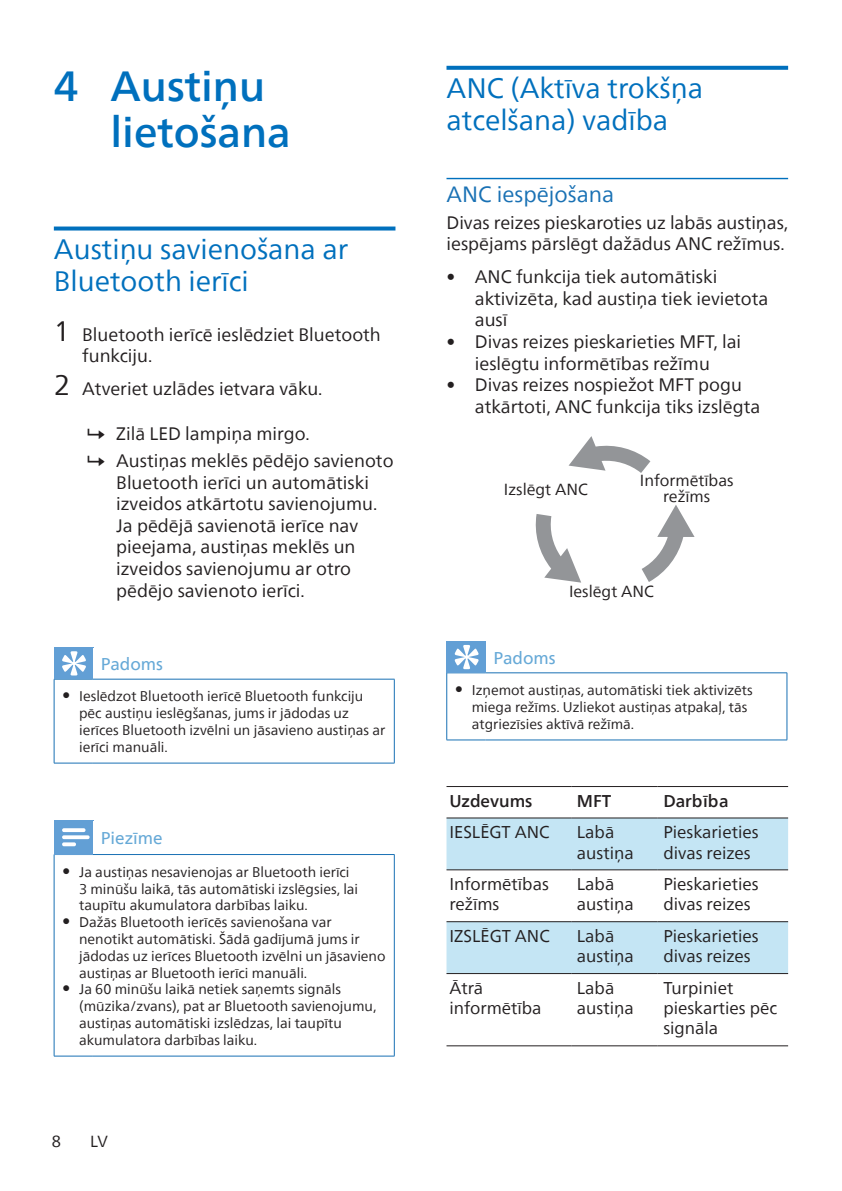
<style>
.page{position:relative;width:842px;height:1191px;background:#fff}
.page>*{position:absolute;margin:0;border:0;box-sizing:border-box;transform-origin:0 0}
.t1{font:500 42px/46px "Neue Frutiger World";color:#0070bd}
.heading2{font:28px/32px "Neue Frutiger World";color:#0070bd}
.head_4{font:22px "Neue Frutiger World";color:#1971b4}
.Body_Text{font:18px/21.6px "Neue Frutiger World";color:#231f20}
.Body_Text-2{font:17px/20.4px "Neue Frutiger World";color:#231f20}
.notes-caption-paragr{font:17px "Neue Frutiger World";color:#66a9d7}
.Body_Text-3{font:500 17px "Neue Frutiger World";color:#231f20}
.Body_Text-4{font:16px/16px "Neue Frutiger World";color:#231f20;text-align:center}
.t2{font:14px/16.8px "Neue Frutiger World";color:#231f20}
.s1{font-size:28px}
.s2{font-size:17px}
.s3{font-weight:300}
</style>
<div class="page">
<svg style="left:54px;top:226px;width:341px;height:4px"></svg>
<hr style="left:394px;top:679px;width:1px;height:84px;background:#1971b4">
<hr style="left:54px;top:679px;width:1px;height:84px;background:#1971b4">
<hr style="left:54px;top:762px;width:39px;height:1px;background:#1971b4">
<hr style="left:93px;top:762px;width:302px;height:1px;background:#1971b4">
<hr style="left:93px;top:679px;width:302px;height:1px;background:#1971b4">
<hr style="left:54px;top:679px;width:39px;height:1px;background:#1971b4">
<div style="left:54px;top:648px;width:39px;height:31px;background:#629fd5"></div>
<hr style="left:54px;top:647px;width:39px;height:1px;background:#629fd5">
<hr style="left:93px;top:648px;width:1px;height:30px;background:#629fd5">
<svg style="left:62px;top:651px;width:24px;height:24px"></svg>
<hr style="left:394px;top:854px;width:1px;height:201px;background:#1971b4">
<hr style="left:54px;top:854px;width:1px;height:201px;background:#1971b4">
<hr style="left:54px;top:1055px;width:39px;height:1px;background:#1971b4">
<hr style="left:93px;top:1055px;width:302px;height:1px;background:#1971b4">
<hr style="left:93px;top:854px;width:302px;height:1px;background:#1971b4">
<hr style="left:54px;top:854px;width:39px;height:1px;background:#1971b4">
<div style="left:54px;top:820px;width:39px;height:34px;background:#629fd5"></div>
<hr style="left:93px;top:820px;width:1px;height:34px;background:#629fd5">
<svg style="left:62px;top:828px;width:28px;height:18px"></svg>
<svg style="left:446px;top:66px;width:342px;height:4px"></svg>
<hr style="left:446px;top:178px;width:342px;height:1px;background:#0070bd">
<svg style="left:642px;top:505px;width:52px;height:77px"></svg>
<svg style="left:569px;top:436px;width:81px;height:37px"></svg>
<svg style="left:536px;top:514px;width:45px;height:68px"></svg>
<hr style="left:787px;top:673px;width:1px;height:66px;background:#1971b4">
<hr style="left:446px;top:673px;width:1px;height:66px;background:#1971b4">
<hr style="left:446px;top:739px;width:39px;height:1px;background:#1971b4">
<hr style="left:485px;top:739px;width:302px;height:1px;background:#1971b4">
<hr style="left:485px;top:672px;width:302px;height:1px;background:#1971b4">
<hr style="left:446px;top:672px;width:39px;height:1px;background:#1971b4">
<div style="left:447px;top:641px;width:38px;height:31px;background:#629fd5"></div>
<hr style="left:446px;top:642px;width:1px;height:30px;background:#629fd5">
<hr style="left:446px;top:641px;width:40px;height:1px;background:#629fd5">
<hr style="left:485px;top:642px;width:1px;height:30px;background:#629fd5">
<svg style="left:455px;top:645px;width:23px;height:24px"></svg>
<svg style="left:446px;top:818px;width:342px;height:155px;fill:#c4e5f4"></svg>
<hr style="left:446px;top:786px;width:125px;height:1px;background:#231f20">
<hr style="left:571px;top:786px;width:87px;height:1px;background:#231f20">
<hr style="left:658px;top:786px;width:130px;height:1px;background:#231f20">
<hr style="left:446px;top:817px;width:125px;height:1px;background:#231f20">
<hr style="left:571px;top:817px;width:87px;height:1px;background:#231f20">
<hr style="left:658px;top:817px;width:130px;height:1px;background:#231f20">
<hr style="left:446px;top:869px;width:125px;height:1px;background:#231f20">
<hr style="left:571px;top:869px;width:87px;height:1px;background:#231f20">
<hr style="left:658px;top:869px;width:130px;height:1px;background:#231f20">
<hr style="left:446px;top:921px;width:125px;height:1px;background:#231f20">
<hr style="left:571px;top:921px;width:87px;height:1px;background:#231f20">
<hr style="left:658px;top:921px;width:130px;height:1px;background:#231f20">
<hr style="left:446px;top:973px;width:125px;height:1px;background:#231f20">
<hr style="left:571px;top:973px;width:87px;height:1px;background:#231f20">
<hr style="left:658px;top:973px;width:130px;height:1px;background:#231f20">
<hr style="left:446px;top:1045px;width:125px;height:1px;background:#231f20">
<hr style="left:571px;top:1045px;width:87px;height:1px;background:#231f20">
<hr style="left:658px;top:1045px;width:130px;height:1px;background:#231f20">
<p class="t1" style="left:111px;top:64px;width:182px;text-indent:-57px">4 Austiņu lietošana</p>
<p class="heading2" style="left:54px;top:233px;width:296px">Austiņu savienošana ar<br>Bluetooth ierīci</p>
<p class="Body_Text" style="left:82px;top:324px;width:300px;text-indent:-28px"><span class="s1">1</span> Bluetooth ierīcē ieslēdziet Bluetooth funkciju.</p>
<p class="Body_Text" style="left:54px;top:378px;width:270px"><span class="s1">2</span> Atveriet uzlādes ietvara vāku.</p>
<p class="Body_Text" style="left:116px;top:423px;width:195px">Zilā LED lampiņa mirgo.</p>
<p class="Body_Text" style="left:116px;top:450px;width:279px">Austiņas meklēs pēdējo savienoto<br>Bluetooth ierīci un automātiski izveidos atkārtotu savienojumu.<br>Ja pēdējā savienotā ierīce nav pieejama, austiņas meklēs un izveidos savienojumu ar otro pēdējo savienoto ierīci.</p>
<p class="notes-caption-paragr" style="left:101px;top:651px;width:64px">Padoms</p>
<p class="t2" style="left:79px;top:688px;width:308px;text-indent:-17px"><span class="s2">•</span> Ieslēdzot Bluetooth ierīcē Bluetooth funkciju pēc austiņu ieslēgšanas, jums ir jādodas uz ierīces Bluetooth izvēlni un jāsavieno austiņas ar ierīci manuāli.</p>
<p class="notes-caption-paragr" style="left:101px;top:825px;width:63px">Piezīme</p>
<p class="t2" style="left:79px;top:863px;width:281px;text-indent:-17px"><span class="s2">•</span> Ja austiņas nesavienojas ar Bluetooth ierīci<br>3 minūšu laikā, tās automātiski izslēgsies, lai taupītu akumulatora darbības laiku.</p>
<p class="t2" style="left:79px;top:914px;width:308px;text-indent:-17px"><span class="s2">•</span> Dažās Bluetooth ierīcēs savienošana var nenotikt automātiski. Šādā gadījumā jums ir jādodas uz ierīces Bluetooth izvēlni un jāsavieno austiņas ar Bluetooth ierīci manuāli.</p>
<p class="t2" style="left:79px;top:981px;width:299px;text-indent:-17px"><span class="s2">•</span> Ja 60 minūšu laikā netiek saņemts signāls (mūzika/zvans), pat ar Bluetooth savienojumu, austiņas automātiski izslēdzas, lai taupītu akumulatora darbības laiku.</p>
<p class="Body_Text-4" style="left:52px;top:1133px;width:11px">8</p>
<p class="Body_Text-4" style="left:90px;top:1133px;width:19px">LV</p>
<p class="heading2" style="left:446px;top:73px;width:258px">ANC (Aktīva trokšņa atcelšana) vadība</p>
<p class="head_4" style="left:446px;top:177px;width:169px">ANC iespējošana</p>
<p class="Body_Text" style="left:446px;top:212px;width:343px">Divas reizes pieskaroties uz labās austiņas, iespējams pārslēgt dažādus ANC režīmus.</p>
<p class="Body_Text" style="left:475px;top:266px;width:295px;text-indent:-28px"><span class="s3">•</span> ANC funkcija tiek automātiski aktivizēta, kad austiņa tiek ievietota ausī</p>
<p class="Body_Text" style="left:446px;top:331px;width:296px;text-align:center"><span class="s3">•</span> Divas reizes pieskarieties MFT, lai ieslēgtu informētības režīmu</p>
<p class="Body_Text" style="left:475px;top:374px;width:287px;text-indent:-28px"><span class="s3">•</span> Divas reizes nospiežot MFT pogu atkārtoti, ANC funkcija tiks izslēgta</p>
<p class="Body_Text-4" style="left:504px;top:481px;width:85px">Izslēgt ANC</p>
<p class="Body_Text-4" style="left:640px;top:473px;width:95px">Informētības režīms</p>
<p class="Body_Text-4" style="left:569px;top:584px;width:86px">Ieslēgt ANC</p>
<p class="notes-caption-paragr" style="left:493px;top:644px;width:64px">Padoms</p>
<p class="t2" style="left:472px;top:682px;width:283px;text-indent:-17px"><span class="s2">•</span> Izņemot austiņas, automātiski tiek aktivizēts miega režīms. Uzliekot austiņas atpakaļ, tās atgriezīsies aktīvā režīmā.</p>
<p class="Body_Text-3" style="left:449px;top:786px;width:85px">Uzdevums</p>
<p class="Body_Text-3" style="left:577px;top:786px;width:36px">MFT</p>
<p class="Body_Text-3" style="left:663px;top:786px;width:67px">Darbība</p>
<p class="Body_Text-2" style="left:449px;top:822px;width:102px">IESLĒGT ANC</p>
<p class="Body_Text-2" style="left:577px;top:822px;width:58px">Labā austiņa</p>
<p class="Body_Text-2" style="left:663px;top:822px;width:97px">Pieskarieties divas reizes</p>
<p class="Body_Text-2" style="left:449px;top:874px;width:101px">Informētības režīms</p>
<p class="Body_Text-2" style="left:577px;top:874px;width:58px">Labā austiņa</p>
<p class="Body_Text-2" style="left:663px;top:874px;width:97px">Pieskarieties divas reizes</p>
<p class="Body_Text-2" style="left:449px;top:926px;width:102px">IZSLĒGT ANC</p>
<p class="Body_Text-2" style="left:577px;top:926px;width:58px">Labā austiņa</p>
<p class="Body_Text-2" style="left:663px;top:926px;width:97px">Pieskarieties divas reizes</p>
<p class="Body_Text-2" style="left:449px;top:977px;width:94px">Ātrā informētība</p>
<p class="Body_Text-2" style="left:577px;top:977px;width:58px">Labā austiņa</p>
<p class="Body_Text-2" style="left:663px;top:977px;width:115px">Turpiniet pieskarties pēc signāla</p>
</div>
